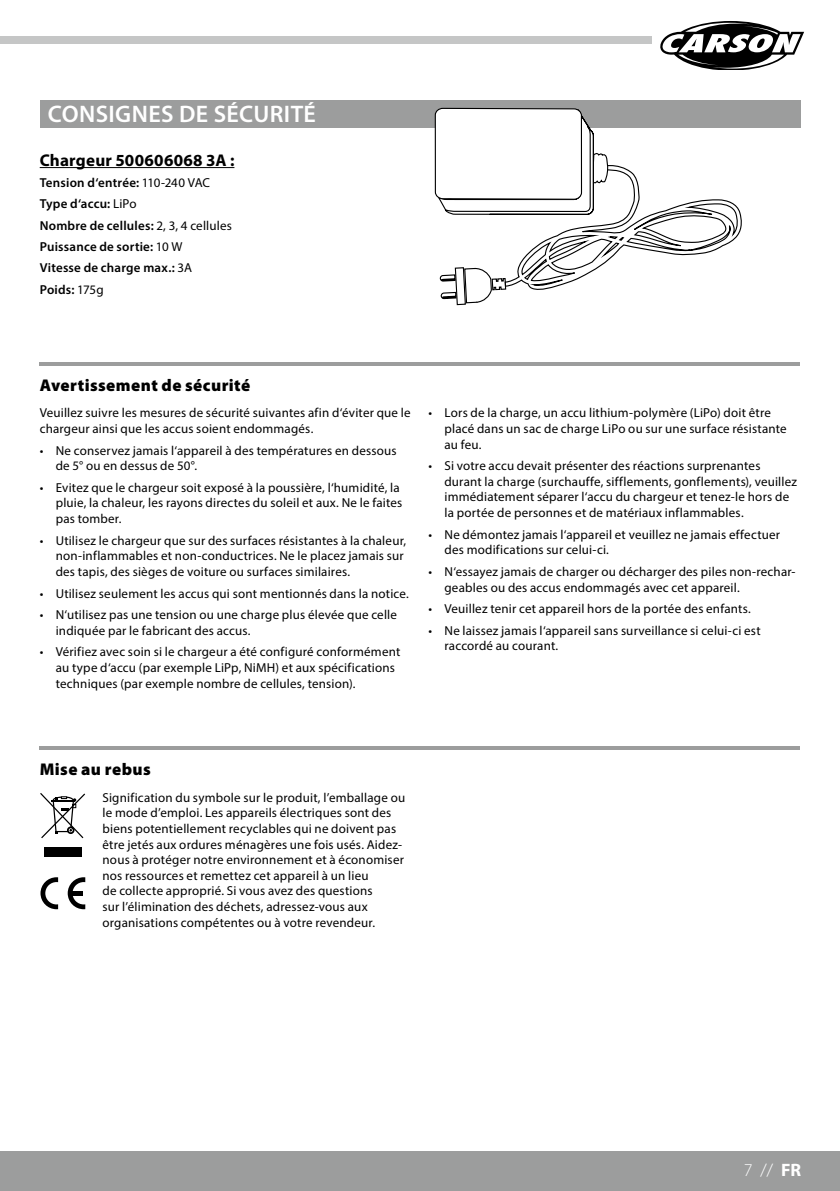
<style>
.page{position:relative;width:840px;height:1191px;background:#fff}
.page>*{position:absolute;margin:0;border:0;box-sizing:border-box;transform-origin:0 0}
.t1{font:600 24px "Myriad Pro";letter-spacing:.02em;color:#fff}
.t2{font:300 18px "Myriad Pro";color:#fff}
.t3{font:900 17px "Myriad Pro";letter-spacing:.025em;color:#000}
.t4{font:700 17px "Myriad Pro";letter-spacing:.015em;color:#000}
.t5{font:13px/15.6px "Myriad Pro";letter-spacing:.015em;color:#000}
.t6{font:600 13px/21.2px "Myriad Pro";letter-spacing:.015em;color:#000}
.s1{font-weight:400}
.s2{font-weight:700}
</style>
<div class="page">
<div style="left:0;top:1151px;width:839px;height:40px;background:#9c9d9d"></div>
<svg style="left:660px;top:21px;width:144px;height:49px"></svg>
<div style="left:0;top:36px;width:651px;height:8px;background:#c5c6c6"></div>
<div style="left:40px;top:100px;width:759px;height:28px;background:#9c9d9d"></div>
<hr style="left:40px;top:167px;width:194px;height:1px;background:#000">
<hr style="left:40px;top:362px;width:759px;height:4px;background:#9c9d9d">
<hr style="left:40px;top:746px;width:759px;height:4px;background:#9c9d9d">
<div style="left:44px;top:847px;width:38px;height:9px;background:#000"></div>
<svg style="left:40px;top:793px;width:45px;height:45px"></svg>
<svg style="left:40px;top:877px;width:18px;height:32px"></svg>
<svg style="left:68px;top:877px;width:17px;height:32px"></svg>
<hr style="left:71px;top:891px;width:11px;height:4px;background:#000">
<svg style="left:436px;top:107px;width:306px;height:199px"></svg>
<div style="left:435px;top:108px;width:146px;height:91px;background:#fff;border-radius:7px"></div>
<div style="left:434px;top:108px;width:147px;height:92px;border:1px solid #000;border-radius:7px"></div>
<h1 class="t1" style="left:48px;top:99px;width:269px">Consignes de sécurité</h1>
<h3 class="t4" style="left:40px;top:149px;width:196px">Chargeur 500606068 3A :</h3>
<p class="t6" style="left:40px;top:172px;width:194px">Tension d‘entrée: <span class="s1">110-240 VAC<br></span>Type d‘accu: <span class="s1">LiPo<br></span>Nombre de cellules: <span class="s1">2, 3, 4 cellules<br></span>Puissance de sortie: <span class="s1">10 W<br></span>Vitesse de charge max.: <span class="s1">3A<br></span>Poids: <span class="s1">175g</span></p>
<h3 class="t3" style="left:40px;top:374px;width:212px">Avertissement de sécurité</h3>
<p class="t5" style="left:40px;top:405px;width:372px">Veuillez suivre les mesures de sécurité suivantes afin d‘éviter que le chargeur ainsi que les accus soient endommagés.</p>
<p class="t5" style="left:56px;top:442px;width:342px;text-indent:-16px">• Ne conservez jamais l‘appareil à des températures en dessous de 5° ou en dessus de 50°.</p>
<p class="t5" style="left:56px;top:479px;width:348px;text-indent:-16px">• Evitez que le chargeur soit exposé à la poussière, l‘humidité, la pluie, la chaleur, les rayons directes du soleil et aux. Ne le faites pas tomber.</p>
<p class="t5" style="left:56px;top:532px;width:352px;text-indent:-16px">• Utilisez le chargeur que sur des surfaces résistantes à la chaleur, non-inflammables et non-conductrices. Ne le placez jamais sur des tapis, des sièges de voiture ou surfaces similaires.</p>
<p class="t5" style="left:40px;top:585px;width:370px">• Utilisez seulement les accus qui sont mentionnés dans la notice.</p>
<p class="t5" style="left:56px;top:607px;width:342px;text-indent:-16px">• N‘utilisez pas une tension ou une charge plus élevée que celle indiquée par le fabricant des accus.</p>
<p class="t5" style="left:56px;top:644px;width:346px;text-indent:-16px">• Vérifiez avec soin si le chargeur a été configuré conformément au type d‘accu (par exemple LiPp, NiMH) et aux spécifications techniques (par exemple nombre de cellules, tension).</p>
<p class="t5" style="left:444px;top:405px;width:343px;text-indent:-16px">• Lors de la charge, un accu lithium-polymère (LiPo) doit être placé dans un sac de charge LiPo ou sur une surface résistante au feu.</p>
<p class="t5" style="left:444px;top:458px;width:354px;text-indent:-16px">• Si votre accu devait présenter des réactions surprenantes durant la charge (surchauffe, sifflements, gonflements), veuillez immédiatement séparer l‘accu du chargeur et tenez-le hors de la portée de personnes et de matériaux inflammables.</p>
<p class="t5" style="left:444px;top:526px;width:337px;text-indent:-16px">• Ne démontez jamais l‘appareil et veuillez ne jamais effectuer des modifications sur celui-ci.</p>
<p class="t5" style="left:444px;top:563px;width:352px;text-indent:-16px">• N‘essayez jamais de charger ou décharger des piles non-rechar&shy;geables ou des accus endommagés avec cet appareil.</p>
<p class="t5" style="left:428px;top:601px;width:324px">• Veuillez tenir cet appareil hors de la portée des enfants.</p>
<p class="t5" style="left:444px;top:622px;width:317px;text-indent:-16px">• Ne laissez jamais l‘appareil sans surveillance si celui-ci est raccordé au courant.</p>
<h3 class="t3" style="left:40px;top:757px;width:112px">Mise au rebus</h3>
<p class="t5" style="left:102px;top:789px;width:304px">Signification du symbole sur le produit, l’emballage ou le mode d’emploi. Les appareils électriques sont des biens potentiellement recyclables qui ne doivent pas être jetés aux ordures ménagères une fois usés. Aidez&shy;nous à protéger notre environnement et à économiser nos ressources et remettez cet appareil à un lieu<br>de collecte approprié. Si vous avez des questions<br>sur l’élimination des déchets, adressez-vous aux organisations compétentes ou à votre revendeur.</p>
<h2 class="t2" style="left:743px;top:1159px;width:59px">7 // <span class="s2">FR</span></h2>
</div>
